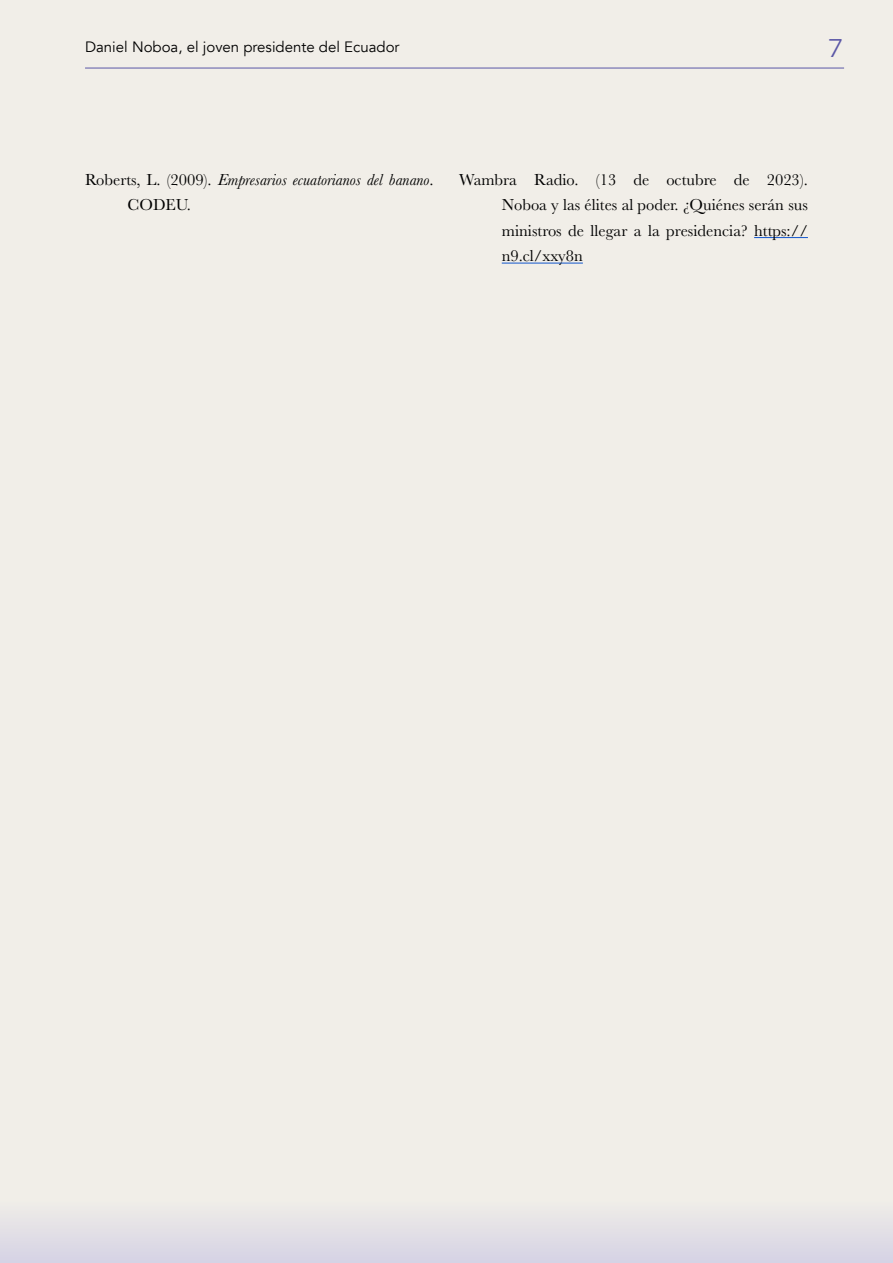
<style>
.page{position:relative;width:893px;height:1263px;background:#f1eee8}
.page>*{position:absolute;margin:0;border:0;box-sizing:border-box;transform-origin:0 0}
.t1{font:300 25.5px "Avenir";color:#5b57a6;scale:1.2 1}
.t2{font:16.5px/25.5px "Baskerville";color:#000;text-align:justify}
.t3{font:italic 16.5px/25.5px "Baskerville";color:#000}
.t4{font:15px "Avenir";color:#000}
.s1{font-style:normal}
</style>
<div class="page">
<hr style="left:85px;top:68px;width:759px;height:1px;background:#5b57a6">
<div style="left:0;top:1200px;width:893px;height:63px;background:linear-gradient(to right,#e3e0e6,#e3e0e6)"></div>
<hr style="left:754px;top:237px;width:54px;height:1px;background:#15c">
<hr style="left:502px;top:263px;width:81px;height:1px;background:#15c">
<p class="t4" style="left:85px;top:38px;width:316px">Daniel Noboa, el joven presidente del Ecuador</p>
<h1 class="t1" style="left:828px;top:34px;width:15px">7</h1>
<p class="t3" style="left:128px;top:167px;width:308px;text-indent:-43px"><span class="s1">Roberts, L. (2009).</span> Empresarios ecuatorianos del banano<span class="s1">.<br>CODEU.</span></p>
<p class="t2" style="left:502px;top:167px;width:308px;text-indent:-43px">Wambra Radio. (13 de octubre de 2023).<br>Noboa y las élites al poder. ¿Quiénes serán sus ministros de llegar a la presidencia? https:// n9.cl/xxy8n</p>
</div>
